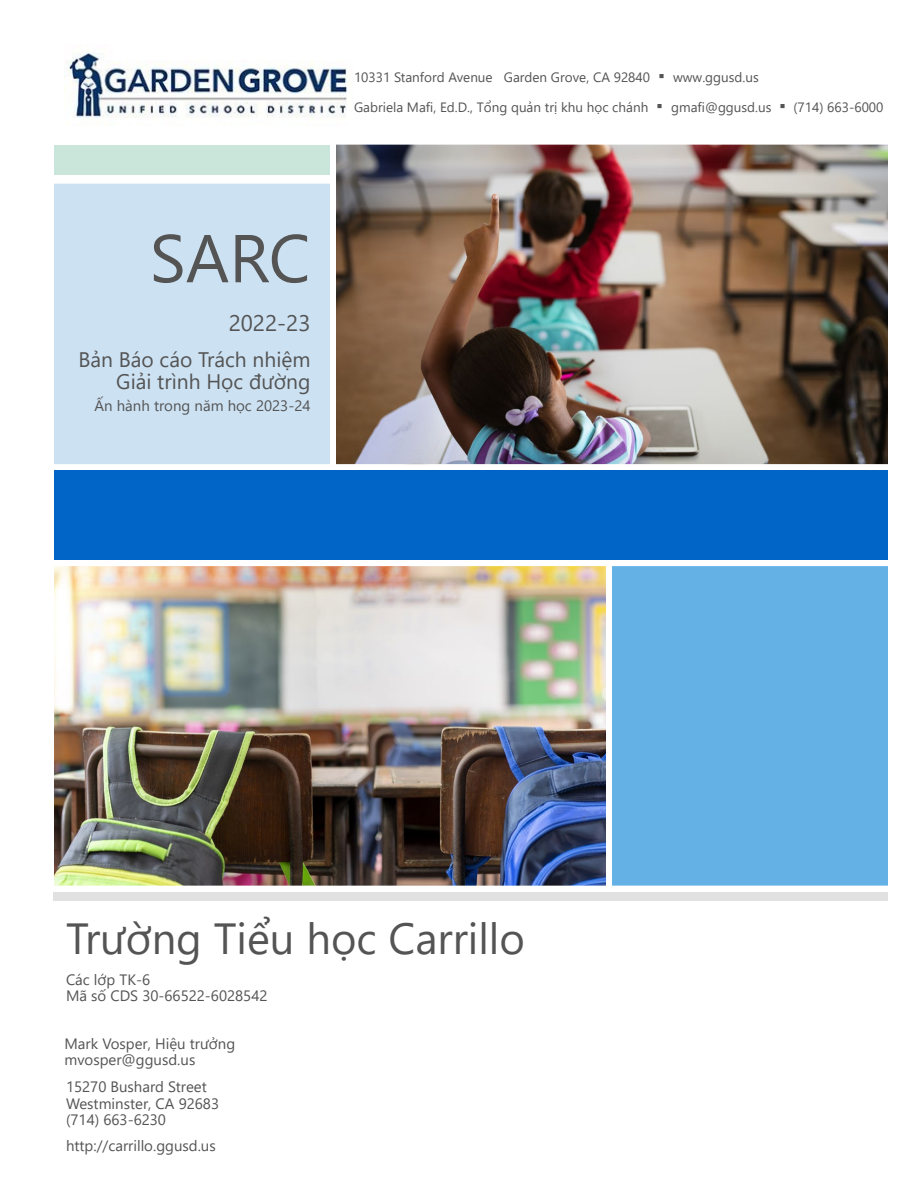
<style>
.page{position:relative;width:918px;height:1188px;background:#fff}
.page>*{position:absolute;margin:0;border:0;box-sizing:border-box;transform-origin:0 0}
.t1{font:43.5px "Segoe UI";color:#545454}
.t2{font:22.5px "Segoe UI";color:#545454}
.t3{font:21px/22.5px "Segoe UI";color:#545454;text-align:right}
.t4{font:15px/16.5px "Segoe UI";color:#545454}
.t5{font:13.5px "Segoe UI";color:#545454}
.s1{font-family:"Arial";font-size:18px}
</style>
<div class="page">
<div style="left:606px;top:560px;width:288px;height:332px;background:#63b1e5;border:6px solid #fff"></div>
<img style="left:337px;top:146px;width:550px;height:317px">
<div style="left:330px;top:139px;width:564px;height:331px;border:6px solid #fff"></div>
<img style="left:55px;top:567px;width:550px;height:318px">
<div style="left:48px;top:560px;width:564px;height:332px;border:6px solid #fff"></div>
<div style="left:54px;top:145px;width:276px;height:30px;background:#cae5da"></div>
<div style="left:48px;top:178px;width:288px;height:292px;background:#cce1f2;border:6px solid #fff"></div>
<div style="left:53px;top:892px;width:835px;height:9px;background:#e1e1e1"></div>
<div style="left:54px;top:470px;width:834px;height:90px;background:#0065c6"></div>
<img style="left:64px;top:50px;width:283px;height:68px">
<p class="t5" style="left:354px;top:65px;width:406px">10331 Stanford Avenue Garden Grove, CA 92840 <span class="s1">▪</span> www.ggusd.us</p>
<p class="t5" style="left:354px;top:95px;width:531px">Gabriela Mafi, Ed.D., Tổng quản trị khu học chánh <span class="s1">▪</span> gmafi@ggusd.us <span class="s1">▪</span> (714) 663-6000</p>
<h2 class="t2" style="left:229px;top:301px;width:83px">2022-23</h2>
<h3 class="t3" style="left:78px;top:346px;width:234px">Bản Báo cáo Trách nhiệm<br>Giải trình Học đường</h3>
<p class="t4" style="left:95px;top:396px;width:217px">Ấn hành trong năm học 2023-24</p>
<h1 class="t1" style="left:66px;top:898px;width:461px">Trường Tiểu học Carrillo</h1>
<p class="t4" style="left:66px;top:970px;width:203px">Các lớp TK-6<br>Mã số CDS 30-66522-6028542</p>
<p class="t4" style="left:64px;top:1034px;width:172px">Mark Vosper, Hiệu trưởng mvosper@ggusd.us</p>
<p class="t4" style="left:66px;top:1078px;width:155px">15270 Bushard Street<br>Westminster, CA 92683 (714) 663-6230</p>
<p class="t4" style="left:66px;top:1136px;width:151px">http://carrillo.ggusd.us</p>
</div>
